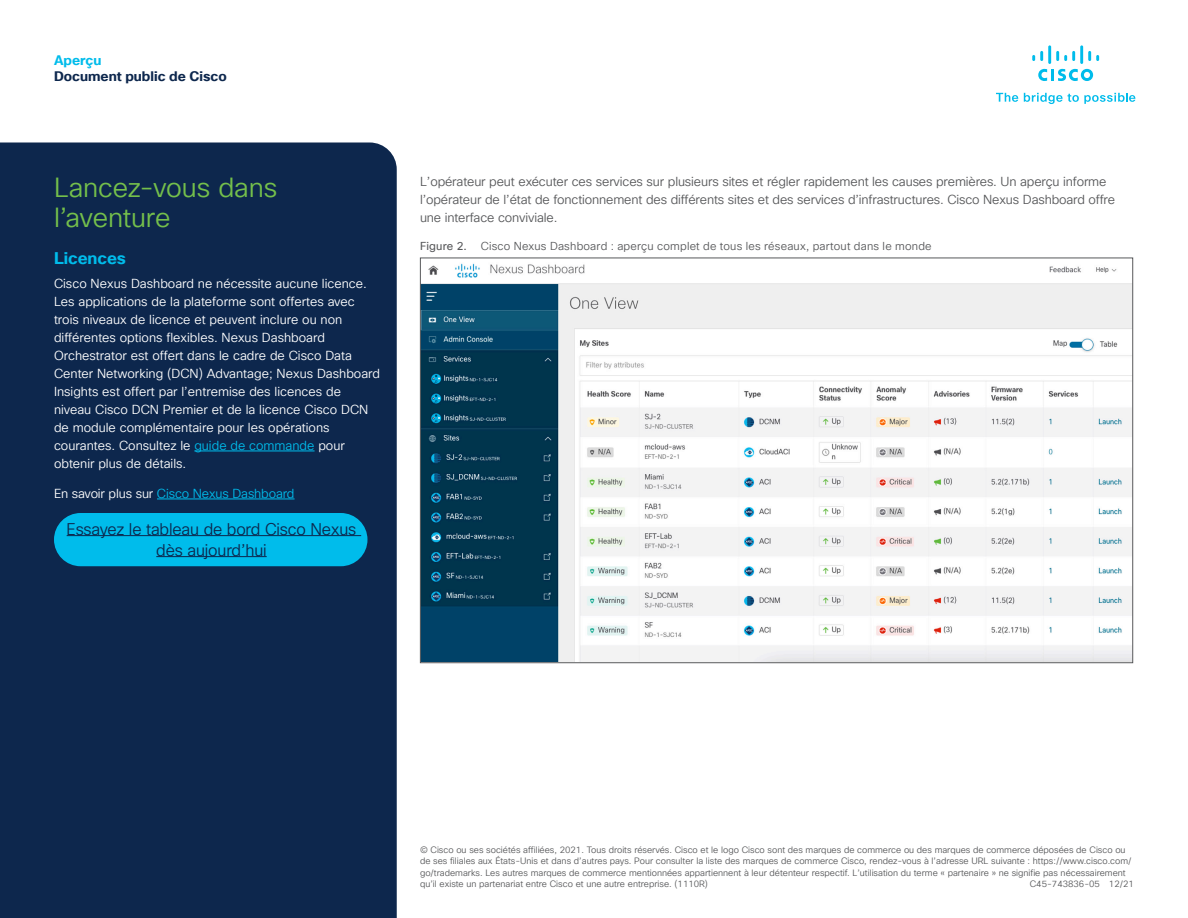
<style>
.page{position:relative;width:1188px;height:918px;background:#fff}
.page>*{position:absolute;margin:0;border:0;box-sizing:border-box;transform-origin:0 0}
.Subhead2_Green{font:27px/30px "Cisco Sans TT Light";letter-spacing:-.005em;color:#74bf4b}
.Subhead2_Green-2{font:16.5px/21px "Cisco Sans TT Light";letter-spacing:-.01em;color:#0d274d;text-align:center}
.Subhead3_Blue{font:700 16.5px "Cisco Sans TT";letter-spacing:-.005em;color:#00bceb}
.t1{font:700 13.5px "Cisco Sans TT";color:#0d274d}
.t2{font:700 13.5px "Cisco Sans TT";color:#00bceb}
.Body_White{font:12.75px/18px "Cisco Sans TT Light";color:#fff}
.Body{font:12.75px/18px "Cisco Sans TT Light";letter-spacing:-.01em;color:#57585a}
.Body_White-2{font:12.75px "Cisco Sans TT Light";letter-spacing:-.01em;color:#00bceb}
.FigureCaption{font:11.25px "Cisco Sans TT Light";letter-spacing:.015em;color:#57585a}
.t3{font:9px/11.2px "Cisco Sans TT Light";color:#57585a}
.s1{color:#00bceb}
.s2{color:#fff}
.s3{font-family:"Cisco Sans TT"}
</style>
<div class="page">
<svg style="left:996px;top:93px;width:22px;height:9px"></svg>
<svg style="left:1024px;top:93px;width:111px;height:11px"></svg>
<svg style="left:1038px;top:69px;width:55px;height:12px"></svg>
<svg style="left:1032px;top:51px;width:11px;height:10px"></svg>
<hr style="left:1048px;top:45px;width:3px;height:19px;background:#00bceb">
<svg style="left:1056px;top:51px;width:19px;height:10px"></svg>
<hr style="left:1080px;top:45px;width:3px;height:19px;background:#00bceb">
<svg style="left:1088px;top:51px;width:11px;height:10px"></svg>
<div style="left:0;top:142px;width:397px;height:776px;background:#0d274d"></div>
<hr style="left:194px;top:451px;width:121px;height:1px;background:#00bceb">
<hr style="left:157px;top:499px;width:138px;height:1px;background:#00bceb">
<img style="left:422px;top:263px;width:709px;height:398px">
<div style="left:54px;top:513px;width:314px;height:53px;background:#00bceb;border-radius:27px"></div>
<hr style="left:67px;top:535px;width:294px;height:1px;background:#0d274d">
<hr style="left:156px;top:556px;width:111px;height:1px;background:#0d274d">
<h3 class="t2" style="left:54px;top:51px;width:49px">Aperçu</h3>
<h3 class="t1" style="left:54px;top:67px;width:174px">Document public de Cisco</h3>
<p class="Subhead2_Green" style="left:54px;top:173px;width:225px">Lancez-vous dans l’aventure</p>
<p class="Subhead3_Blue" style="left:54px;top:247px;width:74px">Licences</p>
<p class="Body_White" style="left:54px;top:275px;width:328px">Cisco Nexus Dashboard ne nécessite aucune licence.<br>Les applications de la plateforme sont offertes avec trois niveaux de licence et peuvent inclure ou non différentes options flexibles. Nexus Dashboard Orchestrator est offert dans le cadre de Cisco Data Center Networking (DCN) Advantage; Nexus Dashboard Insights est offert par l’entremise des licences de niveau Cisco DCN Premier et de la licence Cisco DCN de module complémentaire pour les opérations courantes. Consultez le <span class="s1">guide de commande</span> pour obtenir plus de détails.</p>
<p class="Body_White-2" style="left:54px;top:486px;width:242px"><span class="s2">En savoir plus sur</span> Cisco Nexus Dashboard</p>
<p class="Subhead2_Green-2" style="left:67px;top:519px;width:291px">Essayez le tableau de bord Cisco Nexus dès aujourd’hui</p>
<p class="Body" style="left:420px;top:173px;width:697px">L’opérateur peut exécuter ces services sur plusieurs sites et régler rapidement les causes premières. Un aperçu informe l’opérateur de l’état de fonctionnement des différents sites et des services d’infrastructures. Cisco Nexus Dashboard offre une interface conviviale.</p>
<p class="FigureCaption" style="left:420px;top:239px;width:513px"><span class="s3">Figure 2.</span> Cisco Nexus Dashboard : aperçu complet de tous les réseaux, partout dans le monde</p>
<p class="t3" style="left:420px;top:845px;width:713px">© Cisco ou ses sociétés affiliées, 2021. Tous droits réservés. Cisco et le logo Cisco sont des marques de commerce ou des marques de commerce déposées de Cisco ou de ses filiales aux États-Unis et dans d’autres pays. Pour consulter la liste des marques de commerce Cisco, rendez-vous à l’adresse URL suivante : https://www.cisco.com/ go/trademarks. Les autres marques de commerce mentionnées appartiennent à leur détenteur respectif. L’utilisation du terme « partenaire » ne signifie pas nécessairement qu’il existe un partenariat entre Cisco et une autre entreprise. (1110R)</p>
<p class="t3" style="left:1030px;top:878px;width:106px">C45-743836-05 12/21</p>
</div>
